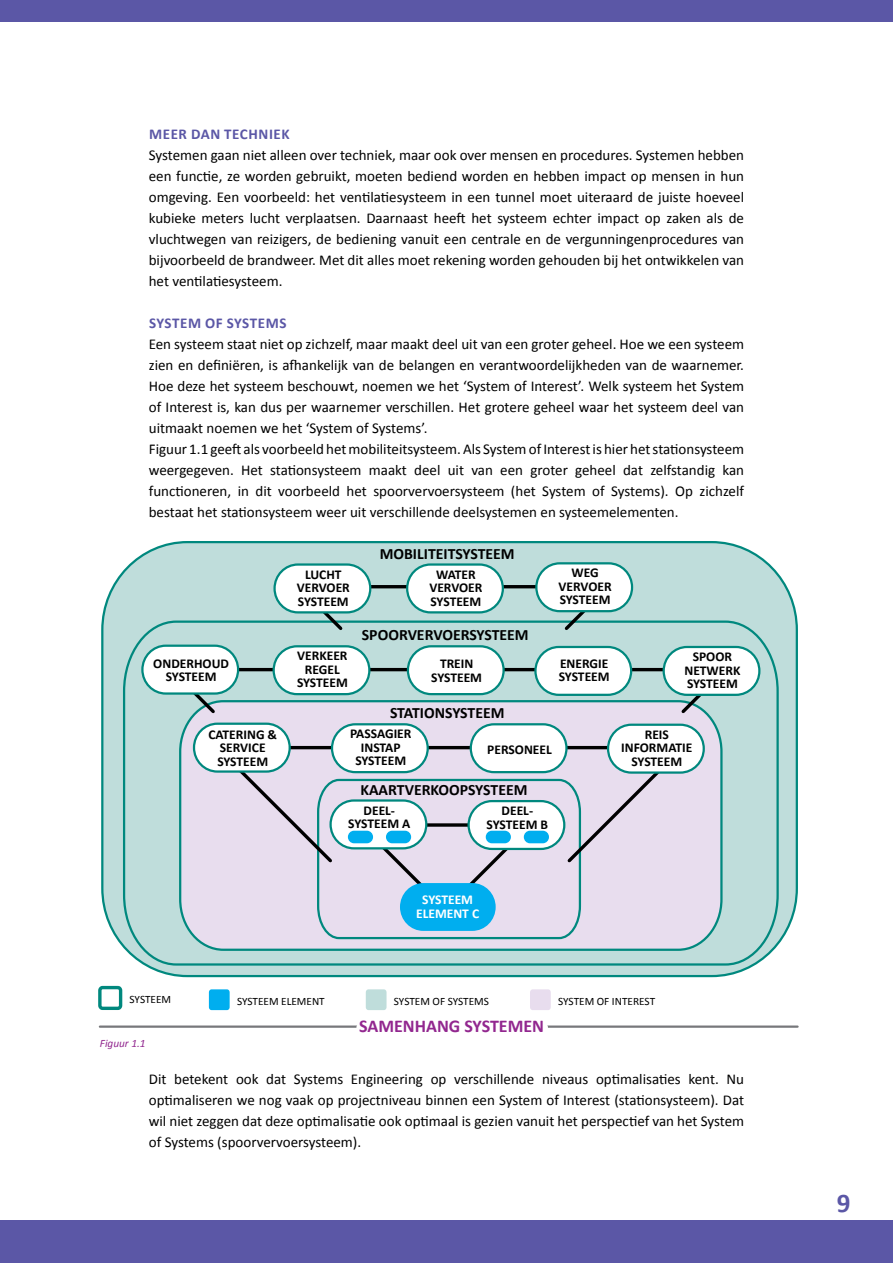
<style>
.page{position:relative;width:893px;height:1263px;background:#fff}
.page>*{position:absolute;margin:0;border:0;box-sizing:border-box;transform-origin:0 0}
.t1{font:700 27px "Calibri";color:#5b57a6}
.t2{font:700 18px "Calibri";color:#92278f}
.t3{font:700 15.75px "Calibri";color:#000}
.t4{font:15px/21px "Calibri";color:#000;text-align:justify}
.t5{font:700 15px "Calibri";letter-spacing:.04em;color:#5b57a6}
.t6{font:700 13.5px/13.5px "Calibri";color:#000;text-align:center}
.t7{font:700 13.5px/13.5px "Calibri";color:#fff;text-align:center}
.t8{font:11.25px "Calibri";color:#000}
.t9{font:italic 11.25px "Calibri";color:#92278f}
</style>
<div class="page">
<div style="left:101px;top:541px;width:697px;height:436px;background:#bfdddb;border:2px solid #00887e;border-radius:86px"></div>
<svg style="left:122px;top:620px;width:658px;height:347px"></svg>
<svg style="left:178px;top:699px;width:546px;height:253px;background:#d2d6e3"></svg>
<div style="left:98px;top:986px;width:24px;height:24px;border:3px solid #00887e;border-radius:3px"></div>
<div style="left:209px;top:989px;width:21px;height:21px;background:#00aeef;border-radius:3px"></div>
<div style="left:366px;top:989px;width:21px;height:21px;background:#bfdddb;border-radius:3px"></div>
<div style="left:530px;top:989px;width:21px;height:21px;background:#e8ddee;border-radius:3px"></div>
<hr style="left:100px;top:1025px;width:698px;height:3px;background:#77787b">
<div style="left:356px;top:1022px;width:192px;height:11px;background:#fff;border-radius:5px"></div>
<hr style="left:363px;top:585px;width:220px;height:3px;background:#000">
<hr style="left:177px;top:668px;width:558px;height:3px;background:#000">
<hr style="left:239px;top:746px;width:417px;height:3px;background:#000">
<svg style="left:316px;top:613px;width:29px;height:20px"></svg>
<svg style="left:182px;top:695px;width:36px;height:21px"></svg>
<svg style="left:228px;top:758px;width:443px;height:182px;background:#dbd5e5"></svg>
<svg style="left:678px;top:695px;width:37px;height:21px"></svg>
<svg style="left:562px;top:612px;width:29px;height:21px"></svg>
<div style="left:275px;top:564px;width:95px;height:48px;background:#fff;border-radius:24px"></div>
<div style="left:273px;top:563px;width:98px;height:50px;border:2px solid #00887e;border-radius:24px"></div>
<div style="left:407px;top:564px;width:96px;height:48px;background:#fff;border-radius:24px"></div>
<div style="left:406px;top:563px;width:98px;height:50px;border:2px solid #00887e;border-radius:24px"></div>
<div style="left:536px;top:563px;width:96px;height:48px;background:#fff;border-radius:24px"></div>
<div style="left:535px;top:562px;width:98px;height:50px;border:2px solid #00887e;border-radius:24px"></div>
<div style="left:142px;top:646px;width:96px;height:47px;background:#fff;border-radius:24px"></div>
<div style="left:141px;top:644px;width:98px;height:51px;border:2px solid #00887e;border-radius:24px"></div>
<div style="left:408px;top:646px;width:96px;height:48px;background:#fff;border-radius:24px"></div>
<div style="left:407px;top:645px;width:98px;height:50px;border:2px solid #00887e;border-radius:24px"></div>
<div style="left:664px;top:647px;width:95px;height:48px;background:#fff;border-radius:24px"></div>
<div style="left:663px;top:646px;width:97px;height:50px;border:2px solid #00887e;border-radius:24px"></div>
<div style="left:535px;top:647px;width:96px;height:48px;background:#fff;border-radius:24px"></div>
<div style="left:534px;top:646px;width:98px;height:50px;border:2px solid #00887e;border-radius:24px"></div>
<div style="left:274px;top:646px;width:95px;height:48px;background:#fff;border-radius:24px"></div>
<div style="left:273px;top:645px;width:97px;height:50px;border:2px solid #00887e;border-radius:24px"></div>
<div style="left:194px;top:724px;width:96px;height:47px;background:#fff;border-radius:24px"></div>
<div style="left:193px;top:722px;width:98px;height:51px;border:2px solid #00887e;border-radius:24px"></div>
<div style="left:471px;top:724px;width:95px;height:48px;background:#fff;border-radius:24px"></div>
<div style="left:470px;top:723px;width:98px;height:50px;border:2px solid #00887e;border-radius:24px"></div>
<div style="left:608px;top:725px;width:96px;height:47px;background:#fff;border-radius:24px"></div>
<div style="left:607px;top:724px;width:98px;height:50px;border:2px solid #00887e;border-radius:24px"></div>
<div style="left:332px;top:724px;width:96px;height:48px;background:#fff;border-radius:24px"></div>
<div style="left:331px;top:723px;width:98px;height:50px;border:2px solid #00887e;border-radius:24px"></div>
<div style="left:331px;top:800px;width:95px;height:48px;background:#fff;border-radius:24px"></div>
<div style="left:329px;top:799px;width:98px;height:50px;border:2px solid #00887e;border-radius:24px"></div>
<div style="left:469px;top:801px;width:95px;height:48px;background:#fff;border-radius:24px"></div>
<div style="left:467px;top:800px;width:98px;height:50px;border:2px solid #00887e;border-radius:24px"></div>
<div style="left:400px;top:883px;width:96px;height:48px;background:#00aeef;border-radius:24px"></div>
<div style="left:348px;top:831px;width:25px;height:12px;background:#00aeef;border-radius:6px"></div>
<div style="left:386px;top:831px;width:25px;height:12px;background:#00aeef;border-radius:6px"></div>
<div style="left:486px;top:831px;width:25px;height:12px;background:#00aeef;border-radius:6px"></div>
<div style="left:524px;top:831px;width:25px;height:12px;background:#00aeef;border-radius:6px"></div>
<div style="left:0;top:1220px;width:893px;height:43px;background:#5b57a6"></div>
<div style="left:0;top:0;width:893px;height:21px;background:#5b57a6"></div>
<p class="t5" style="left:149px;top:125px;width:11px">MEE</p>
<p class="t5" style="left:179px;top:125px;width:113px">R DAN TECHNIEK</p>
<p class="t4" style="left:149px;top:144px;width:597px">Systemen gaan niet alleen over techniek, maar ook over mensen en procedures. Systemen hebben een functie, ze worden gebruikt, moeten bediend worden en hebben impact op mensen in hun omgeving. Een voorbeeld: het ventilatiesysteem in een tunnel moet uiteraard de juiste hoeveel kubieke meters lucht verplaatsen. Daarnaast heeft het systeem echter impact op zaken als de vluchtwegen van reizigers, de bediening vanuit een centrale en de vergunningenprocedures van bijvoorbeeld de brandweer. Met dit alles moet rekening worden gehouden bij het ontwikkelen van het ventilatiesysteem.</p>
<p class="t5" style="left:149px;top:314px;width:138px">SYSTEM OF SYSTEMS</p>
<p class="t4" style="left:149px;top:333px;width:597px;text-align:left">Een systeem staat niet op zichzelf, maar maakt deel uit van een groter geheel. Hoe we een systeem zien en definiëren, is afhankelijk van de belangen en verantwoordelijkheden van de waarnemer.<br>Hoe deze het systeem beschouwt, noemen we het ‘System of Interest’. Welk systeem het System of Interest is, kan dus per waarnemer verschillen. Het grotere geheel waar het systeem deel van uitmaakt noemen we het ‘System of Systems’.<br>Figuur 1.1 geeftals voorbeeld hetmobiliteitsysteem.Als SystemofInterestis hier hetstationsysteem weergegeven. Het stationsysteem maakt deel uit van een groter geheel dat zelfstandig kan functioneren, in dit voorbeeld het spoorvervoersysteem (het System of Systems). Op zichzelf bestaat het stationsysteem weer uit verschillende deelsystemen en systeemelementen.</p>
<p class="t3" style="left:380px;top:544px;width:137px">MOBILITEITSYSTEEM</p>
<p class="t6" style="left:297px;top:567px;width:55px">LUCHT<br>VERVOER<br>SYSTEEM</p>
<p class="t6" style="left:429px;top:567px;width:55px">WATER<br>VERVOER<br>SYSTEEM</p>
<p class="t6" style="left:559px;top:565px;width:55px">WEG<br>VERVOER<br>SYSTEEM</p>
<p class="t3" style="left:362px;top:625px;width:168px">SPOORVERVOERSYSTEEM</p>
<p class="t6" style="left:297px;top:648px;width:52px">VERKEER<br>REGEL<br>SYSTEEM</p>
<p class="t6" style="left:153px;top:656px;width:77px">ONDERHOUD<br>SYSTEEM</p>
<p class="t6" style="left:431px;top:656px;width:52px">TREIN<br>SYSTEEM</p>
<p class="t6" style="left:684px;top:649px;width:57px">SPOOR<br>NETWERK<br>SYSTEEM</p>
<p class="t6" style="left:559px;top:656px;width:52px;text-align:left">ENERGIE<br>SYSTEEM</p>
<p class="t6" style="left:208px;top:727px;width:70px">CATERING &amp;<br>SERVICE<br>SYSTEEM</p>
<p class="t3" style="left:390px;top:703px;width:116px">STATIONSYSTEEM</p>
<p class="t6" style="left:350px;top:726px;width:63px">PASSAGIER<br>INSTAP<br>SYSTEEM</p>
<p class="t3" style="left:360px;top:780px;width:168px">KAARTVERKOOPSYSTEEM</p>
<p class="t6" style="left:348px;top:803px;width:64px">DEEL-<br>SYSTEEM A</p>
<p class="t6" style="left:487px;top:803px;width:63px">DEEL-<br>SYSTEEM B</p>
<p class="t6" style="left:487px;top:742px;width:66px">PERSONEEL</p>
<p class="t7" style="left:416px;top:892px;width:65px">SYSTEEM<br>ELEMENT C</p>
<p class="t6" style="left:621px;top:727px;width:73px">REIS<br>INFORMATIE<br>SYSTEEM</p>
<p class="t8" style="left:130px;top:992px;width:43px">SYSTEEM</p>
<p class="t8" style="left:237px;top:994px;width:89px">SYSTEEM ELEMENT</p>
<p class="t8" style="left:394px;top:994px;width:97px">SYSTEM OF SYSTEMS</p>
<p class="t8" style="left:558px;top:994px;width:98px">SYSTEM OF INTEREST</p>
<p class="t9" style="left:100px;top:1036px;width:47px">Figuur 1.1</p>
<p class="t2" style="left:359px;top:1015px;width:186px">SAMENHANG SYSTEMEN</p>
<p class="t4" style="left:149px;top:1068px;width:597px">Dit betekent ook dat Systems Engineering op verschillende niveaus optimalisaties kent. Nu optimaliseren we nog vaak op projectniveau binnen een System of Interest (stationsysteem). Dat wil niet zeggen dat deze optimalisatie ook optimaal is gezien vanuit het perspectief van het System of Systems (spoorvervoersysteem).</p>
<h1 class="t1" style="left:837px;top:1186px;width:15px">9</h1>
</div>
